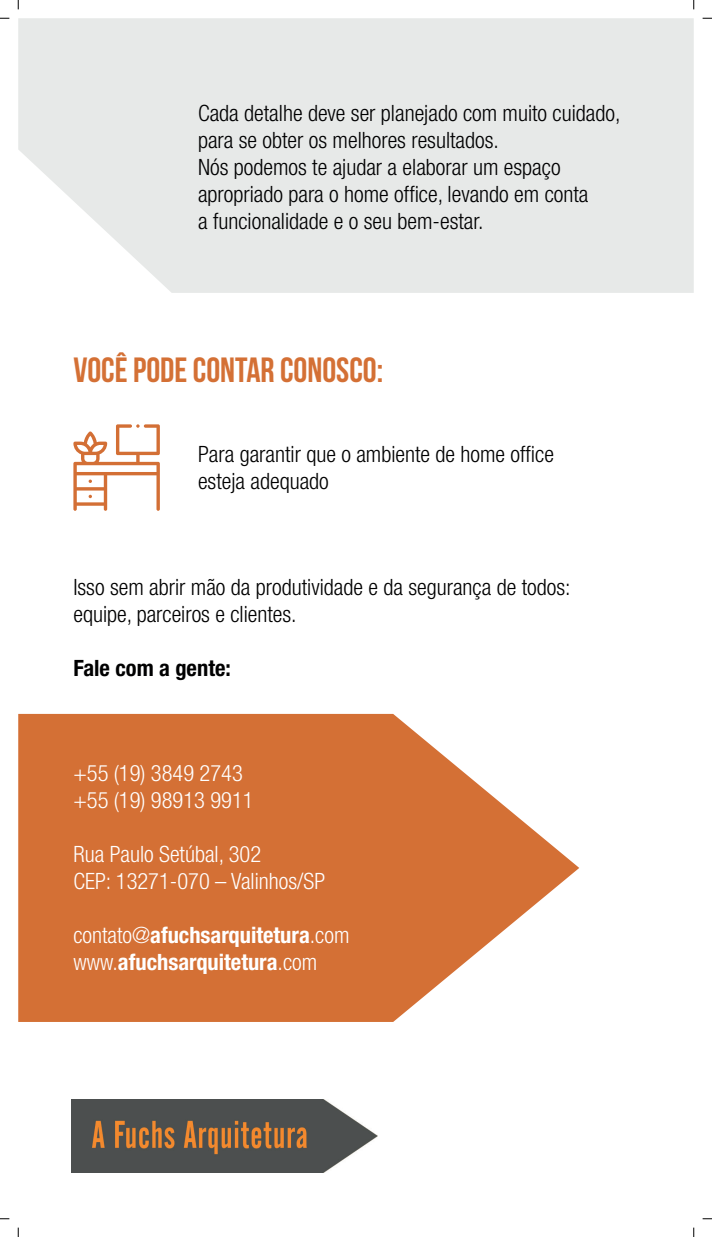
<style>
.page{position:relative;width:712px;height:1237px;background:#fff}
.page>*{position:absolute;margin:0;border:0;box-sizing:border-box;transform-origin:0 0}
.t1{font:700 35px "Bebas Neue";color:#d47035}
.t2{font:300 condensed 22.5px/27px "Helvetica Neue LT Std";color:#000001}
.t3{font:300 condensed 22.5px/27px "Helvetica Neue LT Std";color:#fff}
.t4{font:700 condensed 22.5px/27px "Helvetica Neue LT Std";color:#fff}
.t5{font:700 condensed 22.5px "Helvetica Neue LT Std";color:#000001}
.s1{font-weight:300}
</style>
<div class="page">
<div style="left:18px;top:18px;width:675px;height:275px;background:#e7e9e8"></div>
<svg style="left:18px;top:714px;width:561px;height:308px;fill:#d47035"></svg>
<img style="left:72px;top:1099px;width:305px;height:73px">
<svg style="left:73px;top:424px;width:87px;height:87px"></svg>
<p class="t2" style="left:198px;top:99px;width:424px">Cada detalhe deve ser planejado com muito cuidado, para se obter os melhores resultados.<br>Nós podemos te ajudar a elaborar um espaço apropriado para o home office, levando em conta<br>a funcionalidade e o seu bem-estar.</p>
<h1 class="t1" style="left:73px;top:351px;width:311px">VOCÊ PODE CONTAR CONOSCO:</h1>
<p class="t2" style="left:198px;top:440px;width:357px">Para garantir que o ambiente de home office esteja adequado</p>
<p class="t2" style="left:73px;top:573px;width:498px">Isso sem abrir mão da produtividade e da segurança de todos: equipe, parceiros e clientes.</p>
<p class="t5" style="left:73px;top:654px;width:159px">Fale com a gente:</p>
<p class="t3" style="left:73px;top:759px;width:182px">+55 (19) 3849 2743 +55 (19) 98913 9911</p>
<p class="t3" style="left:73px;top:840px;width:253px">Rua Paulo Setúbal, 302<br>CEP: 13271-070 – Valinhos/SP</p>
<p class="t4" style="left:73px;top:921px;width:277px"><span class="s1">contato@</span>afuchsarquitetura<span class="s1">.com www.</span>afuchsarquitetura<span class="s1">.com</span></p>
</div>
